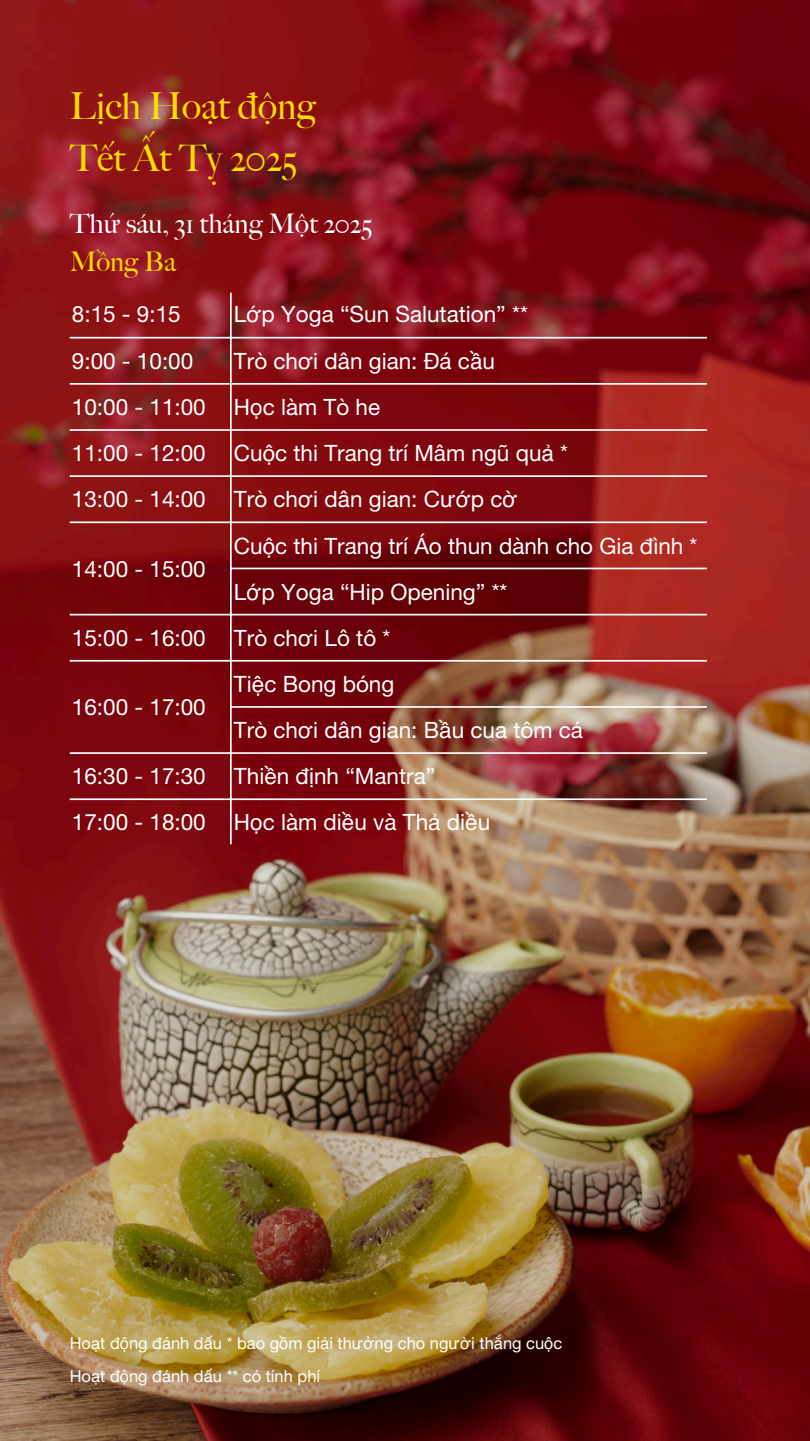
<style>
.page{position:relative;width:810px;height:1441px;background:#fff}
.page>*{position:absolute;margin:0;border:0;box-sizing:border-box;transform-origin:0 0}
.t1{font:500 37.2px/51.8px "Big Caslon";color:#ffdb00}
.t2{font:500 27px/37.7px "Big Caslon";color:#fff}
.t3{font:22.5px "Helvetica Neue";color:#fff}
.t4{font:16.5px "Helvetica Neue";color:#fff}
.s1{color:#ffdb00}
</style>
<div class="page">
<img style="left:0;top:0;width:810px;height:1440px">
<hr style="left:230px;top:292px;width:2px;height:552px;background:#fff">
<hr style="left:70px;top:337px;width:637px;height:1px;background:#fff">
<hr style="left:70px;top:383px;width:637px;height:1px;background:#fff">
<hr style="left:70px;top:429px;width:637px;height:2px;background:#fff">
<hr style="left:70px;top:475px;width:637px;height:2px;background:#fff">
<hr style="left:70px;top:521px;width:637px;height:2px;background:#fff">
<hr style="left:230px;top:567px;width:477px;height:2px;background:#fff">
<hr style="left:70px;top:613px;width:637px;height:2px;background:#fff">
<hr style="left:70px;top:659px;width:637px;height:2px;background:#fff">
<hr style="left:230px;top:706px;width:477px;height:1px;background:#fff">
<hr style="left:70px;top:752px;width:637px;height:1px;background:#fff">
<hr style="left:70px;top:798px;width:637px;height:2px;background:#fff">
<h1 class="t1" style="left:70px;top:81px;width:248px">Lịch Hoạt động<br>Tết Ất Tỵ 2025</h1>
<h2 class="t2" style="left:70px;top:205px;width:304px">Thứ sáu, 31 tháng Một 2025<br><span class="s1">Mồng Ba</span></h2>
<p class="t3" style="left:72px;top:301px;width:110px">8:15 - 9:15</p>
<p class="t3" style="left:234px;top:301px;width:296px">Lớp Yoga “Sun Salutation” **</p>
<p class="t3" style="left:72px;top:347px;width:123px">9:00 - 10:00</p>
<p class="t3" style="left:234px;top:347px;width:263px">Trò chơi dân gian: Đá cầu</p>
<p class="t3" style="left:72px;top:393px;width:135px">10:00 - 11:00</p>
<p class="t3" style="left:234px;top:393px;width:148px">Học làm Tò he</p>
<p class="t3" style="left:72px;top:439px;width:135px">11:00 - 12:00</p>
<p class="t3" style="left:234px;top:439px;width:336px">Cuộc thi Trang trí Mâm ngũ quả *</p>
<p class="t3" style="left:72px;top:486px;width:135px">13:00 - 14:00</p>
<p class="t3" style="left:234px;top:486px;width:285px">Trò chơi dân gian: Cướp cờ</p>
<p class="t3" style="left:72px;top:555px;width:135px">14:00 - 15:00</p>
<p class="t3" style="left:234px;top:532px;width:465px">Cuộc thi Trang trí Áo thun dành cho Gia đình *</p>
<p class="t3" style="left:234px;top:578px;width:275px">Lớp Yoga “Hip Opening” **</p>
<p class="t3" style="left:72px;top:624px;width:135px">15:00 - 16:00</p>
<p class="t3" style="left:234px;top:624px;width:158px">Trò chơi Lô tô *</p>
<p class="t3" style="left:72px;top:693px;width:135px">16:00 - 17:00</p>
<p class="t3" style="left:234px;top:670px;width:162px">Tiệc Bong bóng</p>
<p class="t3" style="left:234px;top:716px;width:351px">Trò chơi dân gian: Bầu cua tôm cá</p>
<p class="t3" style="left:72px;top:762px;width:135px">16:30 - 17:30</p>
<p class="t3" style="left:234px;top:762px;width:203px">Thiền định “Mantra”</p>
<p class="t3" style="left:72px;top:808px;width:135px">17:00 - 18:00</p>
<p class="t3" style="left:234px;top:808px;width:258px">Học làm diều và Thả diều</p>
<p class="t4" style="left:70px;top:1333px;width:494px">Hoạt động đánh dấu * bao gồm giải thưởng cho người thắng cuộc</p>
<p class="t4" style="left:70px;top:1365px;width:252px">Hoạt động đánh dấu ** có tính phí</p>
</div>
